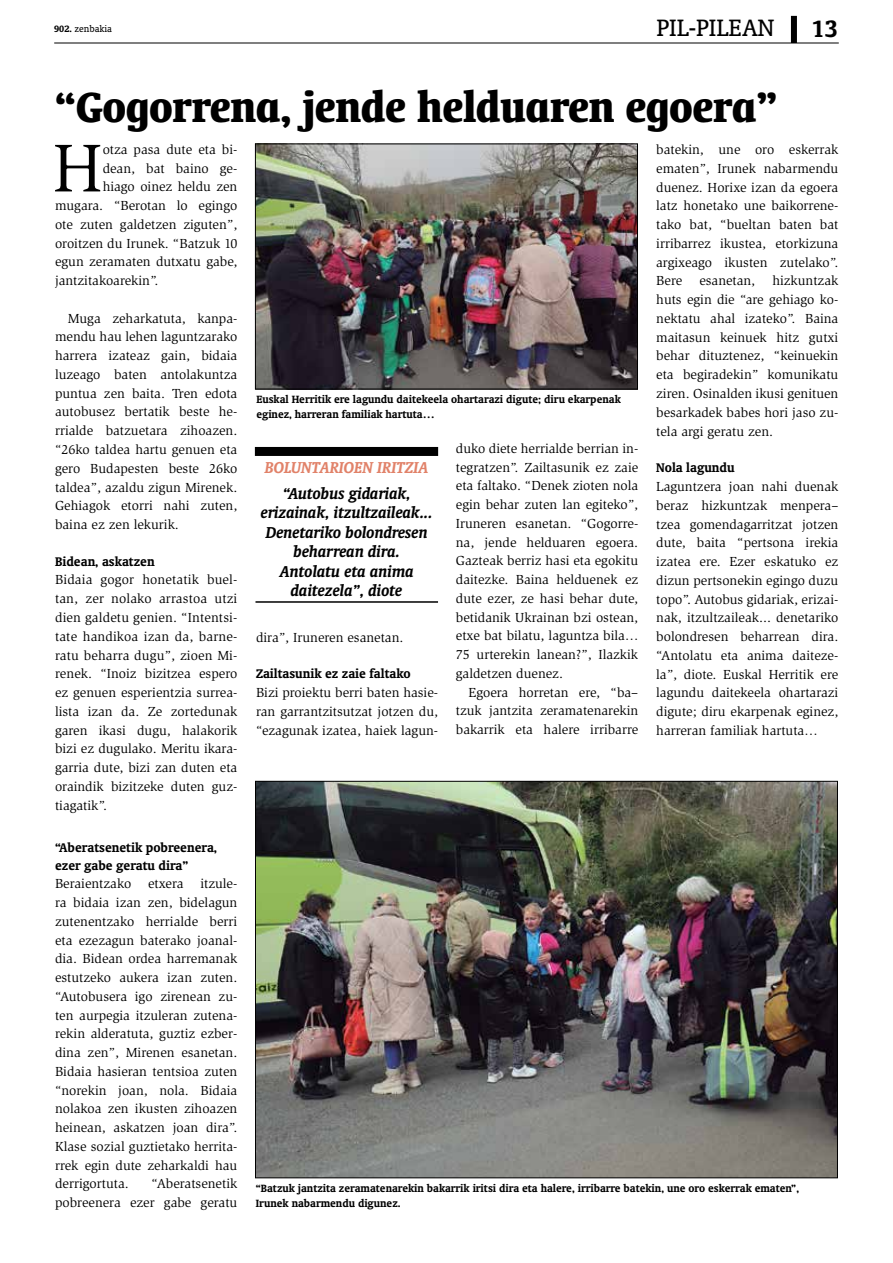
<style>
.page{position:relative;width:893px;height:1263px;background:#fff}
.page>*{position:absolute;margin:0;border:0;box-sizing:border-box;transform-origin:0 0}
.t1{font:69.45px "Slimbach";color:#000}
.t2{font:700 condensed 48px "Oranda BT";color:#000}
.t3{font:27px "Oranda BT";color:#000}
.t4{font:700 27px "Oranda BT";color:#000}
.t5{font:italic 700 18px/19.5px "Oranda BT";color:#000;text-align:center}
.t6{font:italic 700 18px "Oranda BT";letter-spacing:-.01em;color:#e18269}
.t7{font:700 14.25px/18px "Oranda BT";color:#000}
.t8{font:13.5px/18.8px "Slimbach";color:#000;text-align:justify}
.t9{font:700 12px/14.4px "Oranda BT";color:#000}
.t10{font:10.5px "Oranda BT";color:#000}
.s1{font-weight:700}
</style>
<div class="page">
<hr style="left:54px;top:43px;width:785px;height:1px;background:#000">
<div style="left:791px;top:16px;width:6px;height:27px;background:#000"></div>
<img style="left:257px;top:146px;width:379px;height:241px">
<div style="left:255px;top:144px;width:383px;height:245px;border:1px solid #000"></div>
<div style="left:255px;top:447px;width:183px;height:9px;background:#000"></div>
<hr style="left:255px;top:601px;width:183px;height:2px;background:#000">
<img style="left:257px;top:783px;width:579px;height:393px">
<p class="t10" style="left:54px;top:23px;width:59px"><span class="s1">902.</span> zenbakia</p>
<h3 class="t3" style="left:656px;top:12px;width:119px">PIL-PILEAN</h3>
<h3 class="t4" style="left:812px;top:13px;width:28px">13</h3>
<h2 class="t2" style="left:55px;top:79px;width:723px">“Gogorrena, jende helduaren egoera”</h2>
<h1 class="t1" style="left:53px;top:128px;width:52px">H</h1>
<p class="t8" style="left:103px;top:140px;width:136px">otza pasa dute eta bi-</p>
<p class="t8" style="left:656px;top:140px;width:184px">batekin, une oro eskerrak ematen”, Irunek nabarmendu duenez. Horixe izan da egoera latz honetako une baikorrene&shy;tako bat, “bueltan baten bat irribarrez ikustea, etorkizuna argixeago ikusten zutelako”.<br>Bere</p>
<p class="t8" style="left:103px;top:159px;width:136px">dean, bat baino ge-</p>
<p class="t8" style="left:103px;top:178px;width:136px">hiago oinez heldu zen</p>
<p class="t8" style="left:55px;top:196px;width:184px">mugara. “Berotan lo egingo</p>
<p class="t8" style="left:55px;top:215px;width:184px">ote zuten galdetzen ziguten”,</p>
<p class="t8" style="left:55px;top:234px;width:184px">oroitzen du Irunek. “Batzuk 10</p>
<p class="t8" style="left:55px;top:253px;width:184px">egun zeramaten dutxatu gabe,</p>
<p class="t8" style="left:55px;top:271px;width:105px">jantzitakoarekin”.</p>
<p class="t8" style="left:55px;top:309px;width:184px;text-indent:13px">Muga zeharkatuta, kanpa&shy;mendu hau lehen laguntzarako harrera izateaz gain, bidaia luzeago baten antolakuntza puntua zen baita. Tren edota autobusez bertatik beste he&shy;rrialde batzuetara zihoazen. “26ko taldea hartu genuen eta gero Budapesten beste 26ko taldea”, azaldu zigun Mirenek.<br>Gehiagok etorri nahi zuten, baina ez zen lekurik.</p>
<p class="t7" style="left:55px;top:552px;width:101px">Bidean, askatzen</p>
<p class="t8" style="left:55px;top:571px;width:184px">Bidaia gogor honetatik buel&shy;tan, zer nolako arrastoa utzi dien galdetu genien. “Intentsi&shy;tate handikoa izan da, barne&shy;ratu beharra dugu”, zioen Mi&shy;renek. “Inoiz bizitzea espero ez genuen esperientzia surrea&shy;lista izan da. Ze zortedunak garen ikasi dugu, halakorik bizi ez dugulako. Meritu ikara&shy;garria dute, bizi zan duten eta oraindik bizitzeke duten guz&shy;tiagatik”.</p>
<p class="t7" style="left:55px;top:838px;width:164px">“Aberatsenetik pobreenera, ezer gabe geratu dira”</p>
<p class="t8" style="left:55px;top:874px;width:184px">Beraientzako etxera itzule&shy;ra bidaia izan zen, bidelagun zutenentzako herrialde berri eta ezezagun baterako joanal&shy;dia. Bidean ordea harremanak estutzeko aukera izan zuten. “Autobusera igo zirenean zu&shy;ten aurpegia itzuleran zutena&shy;rekin alderatuta, guztiz ezber&shy;dina zen”, Mirenen esanetan.<br>Bidaia hasieran tentsioa zuten “norekin joan, nola. Bidaia nolakoa zen ikusten zihoazen heinean, askatzen joan dira”.<br>Klase sozial guztietako herrita&shy;rrek egin dute zeharkaldi hau derrigortuta.</p>
<p class="t8" style="left:656px;top:272px;width:184px;text-indent:116px">hizkuntzak huts egin die “are gehiago ko&shy;nektatu ahal izateko”. Baina maitasun keinuek hitz gutxi behar dituztenez, “keinuekin eta begiradekin” komunikatu ziren. Osinalden ikusi genituen besarkadek babes hori jaso zu&shy;tela argi geratu zen.</p>
<p class="t7" style="left:656px;top:458px;width:80px">Nola lagundu</p>
<p class="t8" style="left:656px;top:477px;width:184px">Laguntzera joan nahi duenak beraz hizkuntzak menpera– tzea gomendagarritzat jotzen dute, baita “pertsona irekia izatea ere. Ezer eskatuko ez dizun pertsonekin egingo duzu topo”. Autobus gidariak, erizai&shy;nak, itzultzaileak... denetariko bolondresen beharrean dira. “Antolatu eta anima daiteze&shy;la”, diote. Euskal Herritik ere lagundu daitekeela ohartarazi digute; diru ekarpenak eginez, harreran familiak hartuta…</p>
<p class="t8" style="left:699px;top:272px;width:57px">esanetan,</p>
<p class="t9" style="left:256px;top:392px;width:366px">Euskal Herritik ere lagundu daitekeela ohartarazi digute; diru ekarpenak eginez, harreran familiak hartuta…</p>
<p class="t8" style="left:456px;top:439px;width:184px">duko diete herrialde berrian in&shy;tegratzen”. Zailtasunik ez zaie eta faltako. “Denek zioten nola egin behar zuten lan egiteko”, Iruneren esanetan. “Gogorre&shy;na, jende helduaren egoera.<br>Gazteak berriz hasi eta egokitu daitezke. Baina helduenek ez dute ezer, ze hasi behar dute, betidanik Ukrainan bzi ostean, etxe bat bilatu, laguntza bila… 75 urterekin lanean?”, Ilazkik galdetzen duenez.</p>
<p class="t8" style="left:456px;top:683px;width:184px;text-indent:13px">Egoera horretan ere, “ba– tzuk jantzita zeramatenarekin bakarrik eta halere irribarre</p>
<h3 class="t6" style="left:265px;top:457px;width:165px">BOLUNTARIOEN IRITZIA</h3>
<h3 class="t5" style="left:261px;top:483px;width:173px">“Autobus gidariak, erizainak, itzultzaileak...<br>Denetariko bolondresen beharrean dira.<br>Antolatu eta anima daitezela”, diote</h3>
<p class="t8" style="left:256px;top:628px;width:149px">dira”, Iruneren esanetan.</p>
<p class="t7" style="left:256px;top:665px;width:156px">Zailtasunik ez zaie faltako</p>
<p class="t8" style="left:256px;top:683px;width:184px">Bizi proiektu berri baten hasie&shy;ran garrantzitsutzat jotzen du, “ezagunak izatea, haiek lagun-</p>
<p class="t8" style="left:55px;top:1174px;width:184px;text-align:right">“Aberatsenetik<br>pobreenera ezer gabe geratu</p>
<p class="t9" style="left:256px;top:1181px;width:545px">“Batzuk jantzita zeramatenarekin bakarrik iritsi dira eta halere, irribarre batekin, une oro eskerrak ematen”,<br>Irunek nabarmendu digunez.</p>
</div>
